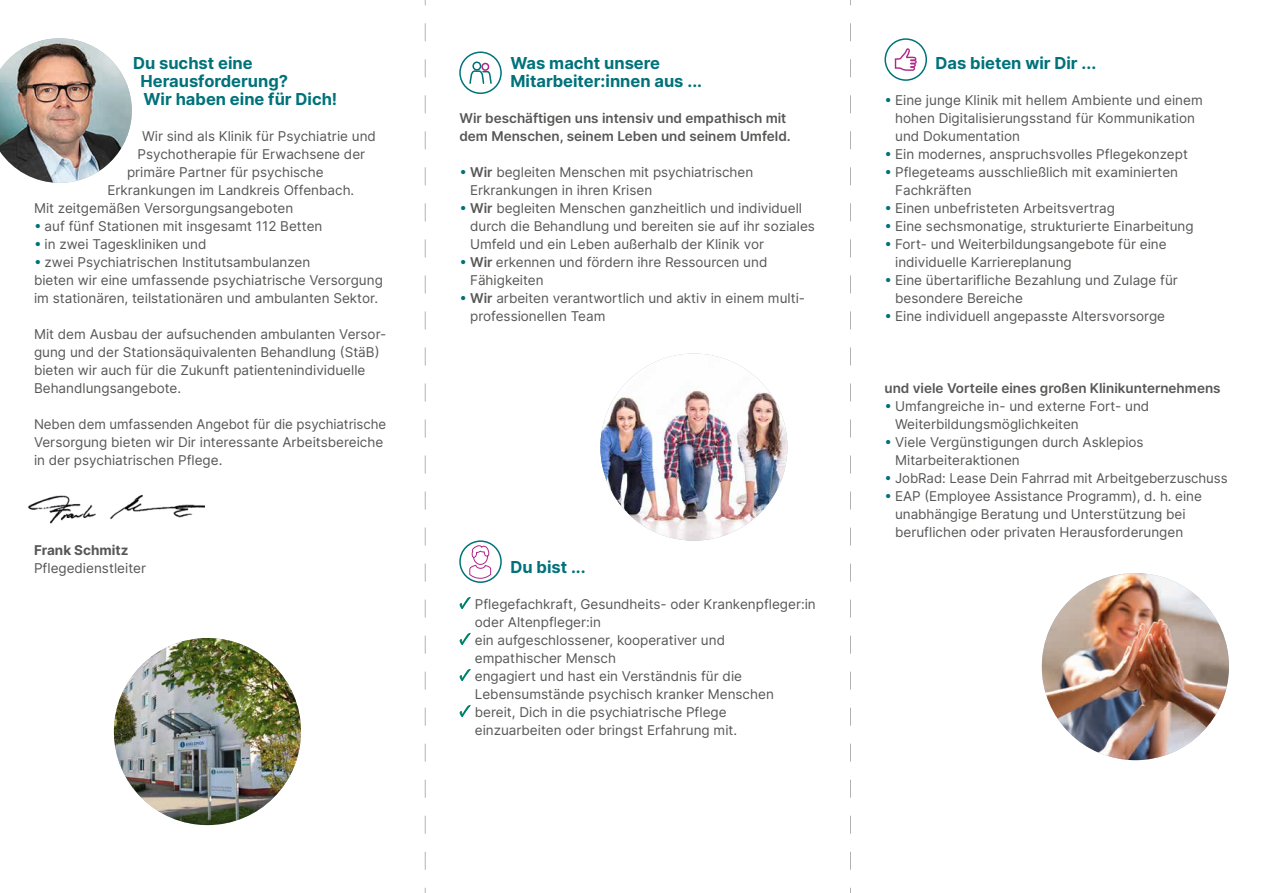
<style>
.page{position:relative;width:1263px;height:893px;background:#fff}
.page>*{position:absolute;margin:0;border:0;box-sizing:border-box;transform-origin:0 0}
.t1{font:700 16.5px/18px "Inter";color:#00727a}
.t2{font:13.5px/18px "Inter";color:#575756}
.t3{font:600 13.5px/18px "Inter";color:#575756}
.t4{font:700 13.5px "Inter";color:#575756}
.s1{color:#00727a}
.s2{font-weight:600}
.s3{font-family:"Minion Pro";font-size:16.5px;color:#00975f}
</style>
<div class="page">
<img style="left:600px;top:353px;width:187px;height:188px;border-radius:94px">
<img style="left:1042px;top:573px;width:187px;height:187px;border-radius:94px">
<img style="left:28px;top:494px;width:176px;height:30px">
<svg style="left:895px;top:48px;width:22px;height:23px"></svg>
<div style="left:884px;top:38px;width:43px;height:43px;border:2px solid #00727a;border-radius:50%"></div>
<div style="left:459px;top:52px;width:43px;height:42px;border:2px solid #00727a;border-radius:50%"></div>
<svg style="left:469px;top:70px;width:23px;height:14px"></svg>
<div style="left:472px;top:61px;width:9px;height:10px;border:2px solid #00727a;border-radius:50%"></div>
<div style="left:481px;top:63px;width:8px;height:8px;border:2px solid #b02786;border-radius:50%"></div>
<svg style="left:469px;top:543px;width:22px;height:36px"></svg>
<div style="left:459px;top:540px;width:43px;height:43px;border:2px solid #00727a;border-radius:50%"></div>
<img style="left:0;top:38px;width:132px;height:145px">
<img style="left:114px;top:638px;width:187px;height:187px;border-radius:94px">
<svg style="left:425px;top:0;width:1px;height:893px"></svg>
<svg style="left:850px;top:0;width:1px;height:893px"></svg>
<p class="t1" style="left:141px;top:54px;width:198px;text-indent:-7px">Du suchst eine<br>Herausforderung?<br>Wir haben eine für Dich!</p>
<p class="t2" style="left:142px;top:127px;width:235px">Wir sind als Klinik für Psychiatrie und</p>
<p class="t2" style="left:138px;top:145px;width:229px">Psychotherapie für Erwachsene der</p>
<p class="t2" style="left:127px;top:163px;width:198px">primäre Partner für psychische</p>
<p class="t2" style="left:108px;top:181px;width:248px">Erkrankungen im Landkreis Offenbach.</p>
<p class="t2" style="left:34px;top:199px;width:261px">Mit zeitgemäßen Versorgungsangeboten</p>
<p class="t2" style="left:34px;top:217px;width:290px"><span class="s1">բ</span> auf fünf Stationen mit insgesamt 112 Betten</p>
<p class="t2" style="left:34px;top:235px;width:174px"><span class="s1">բ</span> in zwei Tageskliniken und</p>
<p class="t2" style="left:34px;top:253px;width:278px"><span class="s1">բ</span> zwei Psychiatrischen Institutsambulanzen</p>
<p class="t2" style="left:34px;top:271px;width:350px">bieten wir eine umfassende psychiatrische Versorgung</p>
<p class="t2" style="left:34px;top:289px;width:346px">im stationären, teilstationären und ambulanten Sektor.</p>
<p class="t2" style="left:34px;top:325px;width:354px">Mit dem Ausbau der aufsuchenden ambulanten Versor&shy;gung und der Stationsäquivalenten Behandlung (StäB) bieten wir auch für die Zukunft patientenindividuelle Behandlungsangebote.</p>
<p class="t2" style="left:34px;top:415px;width:354px">Neben dem umfassenden Angebot für die psychiatrische<br>Versorgung bieten wir Dir interessante Arbeitsbereiche in der psychiatrischen Pflege.</p>
<p class="t4" style="left:34px;top:540px;width:96px">Frank Schmitz</p>
<p class="t2" style="left:34px;top:559px;width:114px">Pflegedienstleiter</p>
<p class="t1" style="left:510px;top:54px;width:193px">Was macht unsere<br>Mitarbeiter:innen aus ...</p>
<p class="t3" style="left:459px;top:109px;width:333px">Wir beschäftigen uns intensiv und empathisch mit dem Menschen, seinem Leben und seinem Umfeld.</p>
<p class="t2" style="left:459px;top:163px;width:295px"><span class="s1">բ</span> <span class="s2">Wir</span> begleiten Menschen mit psychiatrischen</p>
<p class="t2" style="left:470px;top:181px;width:184px">Erkrankungen in ihren Krisen</p>
<p class="t2" style="left:459px;top:199px;width:344px"><span class="s1">բ</span> <span class="s2">Wir</span> begleiten Menschen ganzheitlich und individuell</p>
<p class="t2" style="left:470px;top:217px;width:346px">durch die Behandlung und bereiten sie auf ihr soziales</p>
<p class="t2" style="left:470px;top:235px;width:296px">Umfeld und ein Leben außerhalb der Klinik vor</p>
<p class="t2" style="left:459px;top:253px;width:309px"><span class="s1">բ</span> <span class="s2">Wir</span> erkennen und fördern ihre Ressourcen und</p>
<p class="t2" style="left:470px;top:271px;width:75px">Fähigkeiten</p>
<p class="t2" style="left:459px;top:289px;width:347px"><span class="s1">բ</span> <span class="s2">Wir</span> arbeiten verantwortlich und aktiv in einem multi-</p>
<p class="t2" style="left:470px;top:307px;width:137px">professionellen Team</p>
<p class="t1" style="left:510px;top:558px;width:77px">Du bist ...</p>
<p class="t2" style="left:475px;top:595px;width:342px;text-indent:-15px"><span class="s3">✓</span> Pflegefachkraft, Gesundheits- oder Krankenpfleger:in oder Altenpfleger:in</p>
<p class="t2" style="left:475px;top:631px;width:252px;text-indent:-15px"><span class="s3">✓</span> ein aufgeschlossener, kooperativer und empathischer Mensch</p>
<p class="t2" style="left:475px;top:667px;width:301px;text-indent:-15px"><span class="s3">✓</span> engagiert und hast ein Verständnis für die<br>Lebensumstände psychisch kranker Menschen</p>
<p class="t2" style="left:475px;top:703px;width:264px;text-indent:-15px"><span class="s3">✓</span> bereit, Dich in die psychiatrische Pflege einzuarbeiten oder bringst Erfahrung mit.</p>
<p class="t1" style="left:935px;top:54px;width:162px">Das bieten wir Dir ...</p>
<p class="t2" style="left:884px;top:91px;width:320px"><span class="s1">բ</span> Eine junge Klinik mit hellem Ambiente und einem</p>
<p class="t2" style="left:895px;top:109px;width:301px">hohen Digitalisierungsstand für Kommunikation</p>
<p class="t2" style="left:895px;top:127px;width:126px">und Dokumentation</p>
<p class="t2" style="left:884px;top:145px;width:305px"><span class="s1">բ</span> Ein modernes, anspruchsvolles Pflegekonzept</p>
<p class="t2" style="left:884px;top:163px;width:295px"><span class="s1">բ</span> Pflegeteams ausschließlich mit examinierten</p>
<p class="t2" style="left:895px;top:181px;width:78px">Fachkräften</p>
<p class="t2" style="left:884px;top:199px;width:232px"><span class="s1">բ</span> Einen unbefristeten Arbeitsvertrag</p>
<p class="t2" style="left:884px;top:217px;width:311px"><span class="s1">բ</span> Eine sechsmonatige, strukturierte Einarbeitung</p>
<p class="t2" style="left:884px;top:235px;width:284px"><span class="s1">բ</span> Fort- und Weiterbildungsangebote für eine</p>
<p class="t2" style="left:895px;top:253px;width:178px">individuelle Karriereplanung</p>
<p class="t2" style="left:884px;top:271px;width:295px"><span class="s1">բ</span> Eine übertarifliche Bezahlung und Zulage für</p>
<p class="t2" style="left:895px;top:289px;width:129px">besondere Bereiche</p>
<p class="t2" style="left:884px;top:307px;width:282px"><span class="s1">բ</span> Eine individuell angepasste Altersvorsorge</p>
<p class="t3" style="left:884px;top:379px;width:338px">und viele Vorteile eines großen Klinikunternehmens</p>
<p class="t2" style="left:884px;top:397px;width:266px"><span class="s1">բ</span> Umfangreiche in- und externe Fort- und</p>
<p class="t2" style="left:895px;top:415px;width:185px">Weiterbildungsmöglichkeiten</p>
<p class="t2" style="left:884px;top:433px;width:261px"><span class="s1">բ</span> Viele Vergünstigungen durch Asklepios</p>
<p class="t2" style="left:895px;top:451px;width:126px">Mitarbeiteraktionen</p>
<p class="t2" style="left:884px;top:469px;width:345px"><span class="s1">բ</span> JobRad: Lease Dein Fahrrad mit Arbeitgeberzuschuss</p>
<p class="t2" style="left:884px;top:487px;width:319px"><span class="s1">բ</span> EAP (Employee Assistance Programm), d. h. eine</p>
<p class="t2" style="left:895px;top:505px;width:292px">unabhängige Beratung und Unterstützung bei</p>
<p class="t2" style="left:895px;top:523px;width:290px">beruflichen oder privaten Herausforderungen</p>
</div>
